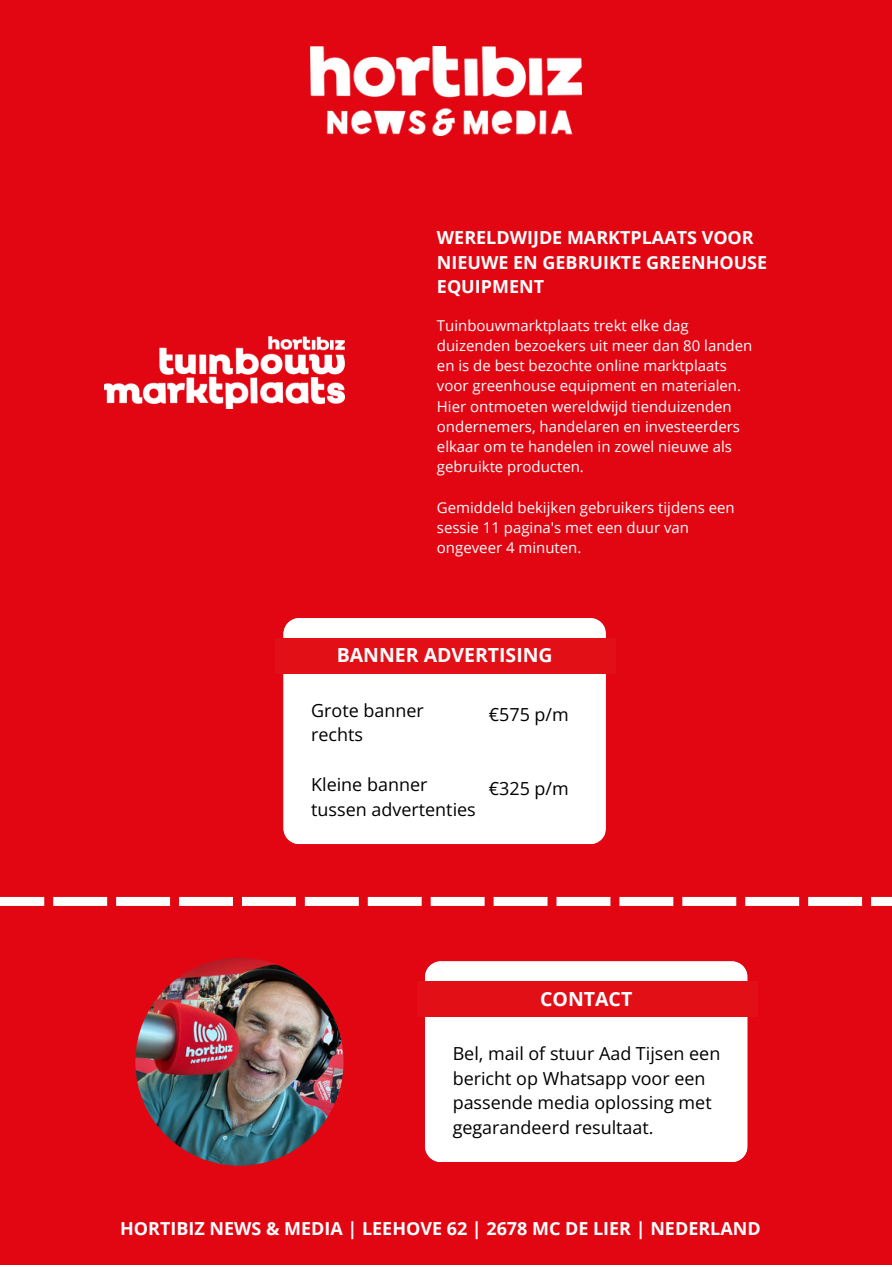
<style>
.page{position:relative;width:892px;height:1267px;background:#fff}
.page>*{position:absolute;margin:0;border:0;box-sizing:border-box;transform-origin:0 0}
.t1{font:700 19.5px "Open Sans";color:#fff}
.t2{font:18px "Open Sans";color:#000}
.t3{font:700 18px/24.6px "Open Sans";color:#fff}
.t4{font:15px/20.1px "Open Sans";color:#fff}
</style>
<div class="page">
<div style="left:0;top:0;width:891px;height:1264px;background:#e20613"></div>
<img style="left:310px;top:46px;width:271px;height:90px">
<div style="left:283px;top:618px;width:321px;height:226px;background:#fff"></div>
<div style="left:275px;top:638px;width:341px;height:35px;background:#e20f17"></div>
<img style="left:104px;top:336px;width:240px;height:72px">
<div style="left:425px;top:961px;width:321px;height:200px;background:#fff"></div>
<div style="left:417px;top:981px;width:340px;height:35px;background:#e20f17"></div>
<img style="left:135px;top:957px;width:208px;height:209px;border-radius:50%">
<div style="left:0;top:897px;width:44px;height:9px;background:#fff"></div>
<div style="left:53px;top:897px;width:54px;height:9px;background:#fff"></div>
<div style="left:116px;top:897px;width:54px;height:9px;background:#fff"></div>
<div style="left:179px;top:897px;width:54px;height:9px;background:#fff"></div>
<div style="left:242px;top:897px;width:54px;height:9px;background:#fff"></div>
<div style="left:305px;top:897px;width:54px;height:9px;background:#fff"></div>
<div style="left:368px;top:897px;width:53px;height:9px;background:#fff"></div>
<div style="left:430px;top:897px;width:54px;height:9px;background:#fff"></div>
<div style="left:493px;top:897px;width:54px;height:9px;background:#fff"></div>
<div style="left:556px;top:897px;width:54px;height:9px;background:#fff"></div>
<div style="left:619px;top:897px;width:54px;height:9px;background:#fff"></div>
<div style="left:682px;top:897px;width:54px;height:9px;background:#fff"></div>
<div style="left:745px;top:897px;width:54px;height:9px;background:#fff"></div>
<div style="left:808px;top:897px;width:53px;height:9px;background:#fff"></div>
<div style="left:870px;top:897px;width:21px;height:9px;background:#fff"></div>
<p class="t3" style="left:437px;top:225px;width:332px">WERELDWIJDE MARKTPLAATS VOOR<br>NIEUWE EN GEBRUIKTE GREENHOUSE<br>EQUIPMENT</p>
<p class="t4" style="left:437px;top:315px;width:317px">Tuinbouwmarktplaats trekt elke dag duizenden bezoekers uit meer dan 80 landen en is de best bezochte online marktplaats voor greenhouse equipment en materialen.<br>Hier ontmoeten wereldwijd tienduizenden ondernemers, handelaren en investeerders elkaar om te handelen in zowel nieuwe als gebruikte producten.</p>
<p class="t4" style="left:437px;top:497px;width:299px">Gemiddeld bekijken gebruikers tijdens een sessie 11 pagina's met een duur van ongeveer 4 minuten.</p>
<p class="t1" style="left:336px;top:641px;width:217px">BANNER ADVERTISING</p>
<p class="t2" style="left:311px;top:697px;width:114px">Grote banner</p>
<p class="t2" style="left:311px;top:722px;width:53px">rechts</p>
<p class="t2" style="left:311px;top:771px;width:118px">Kleine banner</p>
<p class="t2" style="left:311px;top:796px;width:166px">tussen advertenties</p>
<p class="t2" style="left:489px;top:701px;width:81px">€575 p/m</p>
<p class="t2" style="left:489px;top:775px;width:81px">€325 p/m</p>
<p class="t1" style="left:540px;top:984px;width:94px">CONTACT</p>
<p class="t2" style="left:452px;top:1041px;width:269px">Bel, mail of stuur Aad Tijsen een</p>
<p class="t2" style="left:452px;top:1065px;width:254px">bericht op Whatsapp voor een</p>
<p class="t2" style="left:452px;top:1090px;width:260px">passende media oplossing met</p>
<p class="t2" style="left:452px;top:1115px;width:202px">gegarandeerd resultaat.</p>
<p class="t3" style="left:120px;top:1215px;width:642px">HORTIBIZ NEWS &amp; MEDIA | LEEHOVE 62 | 2678 MC DE LIER | NEDERLAND</p>
</div>
